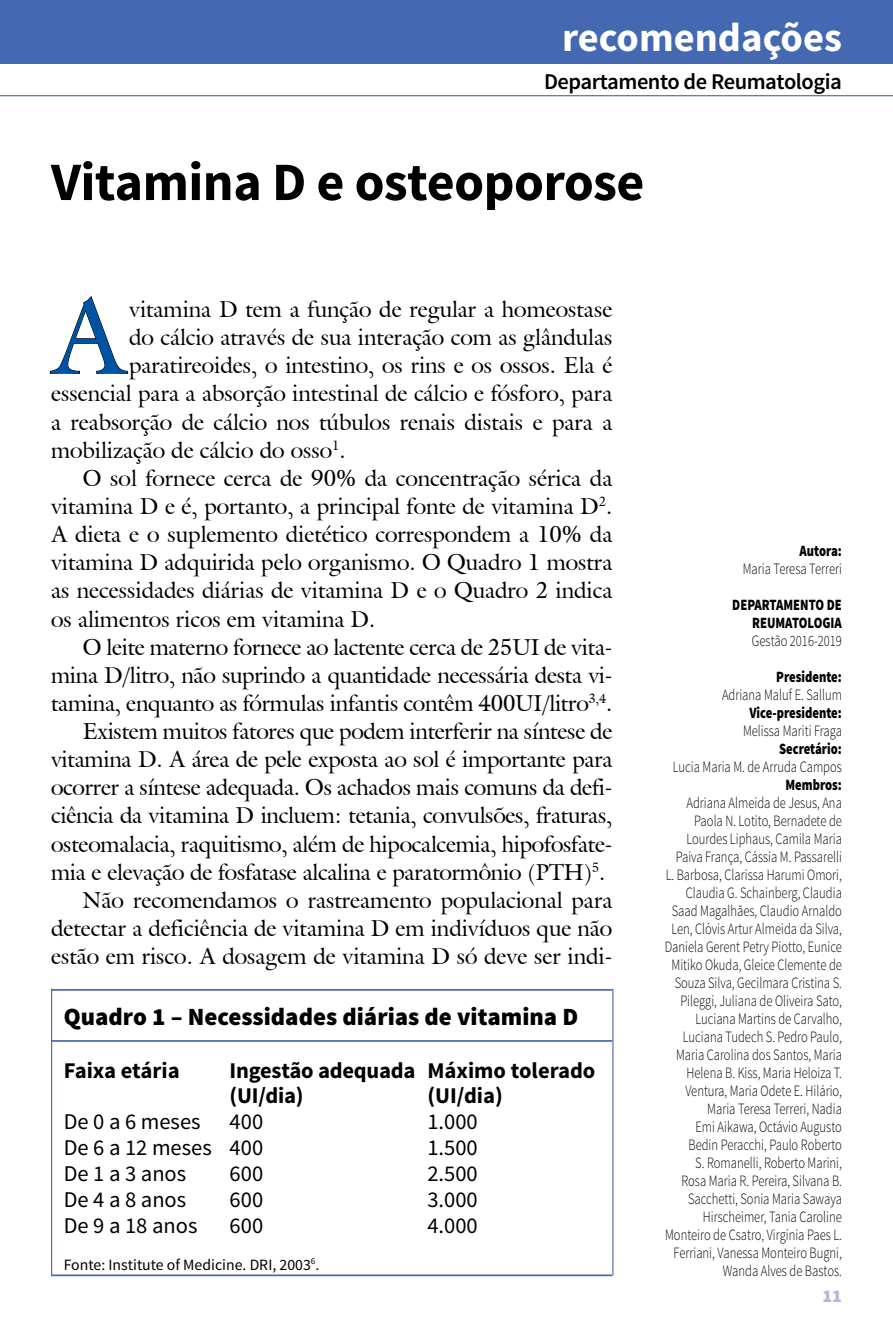
<style>
.page{position:relative;width:893px;height:1340px;background:#fff}
.page>*{position:absolute;margin:0;border:0;box-sizing:border-box;transform-origin:0 0}
.t1{font:103.27px "Galliard IT Cby BT";color:#0052a4}
.t2{font:700 54px "Source Sans Pro";letter-spacing:-.01em;color:#000}
.t3{font:700 40.5px "Source Sans Pro";color:#fff}
.t4{font:900 24.75px "Source Sans Pro";color:#000}
.t5{font:22.5px "Galliard IT Cby BT";color:#000}
.t6{font:22.5px/25.9px "Source Sans Pro";color:#000;text-align:justify}
.t7{font:700 22.5px/25.9px "Source Sans Pro";letter-spacing:-.01em;color:#000}
.t8{font:600 22.5px "Source Sans Pro";letter-spacing:-.02em;color:#000}
.t9{font:900 18px "Source Sans Pro";color:#afb7dd}
.t10{font:300 15.75px/18px "Source Sans Pro";color:#000;text-align:right;scale:.8 1}
.t11{font:900 15.75px/18px "Source Sans Pro";color:#000;text-align:right;scale:.8 1}
.t12{font:15.75px "Source Sans Pro";color:#000}
</style>
<div class="page">
<svg style="left:49px;top:296px;width:80px;height:78px"></svg>
<div style="left:0;top:0;width:893px;height:64px;background:#4468b1"></div>
<hr style="left:0;top:95px;width:893px;height:1px;background:#4468b1">
<hr style="left:51px;top:989px;width:561px;height:1px;background:#4468b1">
<hr style="left:51px;top:1040px;width:561px;height:1px;background:#4468b1">
<hr style="left:51px;top:1274px;width:561px;height:2px;background:#4468b1">
<hr style="left:51px;top:988px;width:1px;height:287px;background:#4468b1">
<hr style="left:612px;top:988px;width:1px;height:287px;background:#4468b1">
<h3 class="t3" style="left:562px;top:12px;width:281px">recomendações</h3>
<p class="t8" style="left:544px;top:68px;width:299px">Departamento de Reumatologia</p>
<h2 class="t2" style="left:51px;top:147px;width:595px">Vitamina D e osteoporose</h2>
<h1 class="t1" style="left:51px;top:270px;width:76px">A</h1>
<p class="t5" style="left:129px;top:294px;width:485px">vitamina D tem a função de regular a homeostase</p>
<p class="t5" style="left:129px;top:322px;width:485px">do cálcio através de sua interação com as glândulas</p>
<p class="t5" style="left:129px;top:351px;width:485px">paratireoides, o intestino, os rins e os ossos. Ela é</p>
<p class="t5" style="left:51px;top:379px;width:563px">essencial para a absorção intestinal de cálcio e fósforo, para</p>
<p class="t5" style="left:51px;top:407px;width:563px">a reabsorção de cálcio nos túbulos renais distais e para a</p>
<p class="t5" style="left:51px;top:435px;width:296px">mobilização de cálcio do osso<sup>1</sup>.</p>
<p class="t5" style="left:83px;top:463px;width:531px">O sol fornece cerca de 90% da concentração sérica da</p>
<p class="t5" style="left:51px;top:491px;width:563px">vitamina D e é, portanto, a principal fonte de vitamina D<sup>2</sup>.</p>
<p class="t5" style="left:51px;top:519px;width:563px">A dieta e o suplemento dietético correspondem a 10% da</p>
<p class="t5" style="left:51px;top:547px;width:563px">vitamina D adquirida pelo organismo. O Quadro 1 mostra</p>
<p class="t5" style="left:51px;top:576px;width:563px">as necessidades diárias de vitamina D e o Quadro 2 indica</p>
<p class="t5" style="left:51px;top:604px;width:326px">os alimentos ricos em vitamina D.</p>
<p class="t5" style="left:83px;top:632px;width:531px">O leite materno fornece ao lactente cerca de 25UI de vita-</p>
<p class="t5" style="left:51px;top:660px;width:563px">mina D/litro, não suprindo a quantidade necessária desta vi-</p>
<p class="t5" style="left:51px;top:688px;width:563px">tamina, enquanto as fórmulas infantis contêm 400UI/litro<sup>3,4</sup>.</p>
<p class="t5" style="left:83px;top:716px;width:531px">Existem muitos fatores que podem interferir na síntese de</p>
<p class="t5" style="left:51px;top:744px;width:563px">vitamina D. A área de pele exposta ao sol é importante para</p>
<p class="t5" style="left:51px;top:772px;width:563px">ocorrer a síntese adequada. Os achados mais comuns da defi-</p>
<p class="t5" style="left:51px;top:801px;width:563px">ciência da vitamina D incluem: tetania, convulsões, fraturas,</p>
<p class="t5" style="left:51px;top:829px;width:563px">osteomalacia, raquitismo, além de hipocalcemia, hipofosfate-</p>
<p class="t5" style="left:51px;top:857px;width:556px">mia e elevação de fosfatase alcalina e paratormônio (PTH)<sup>5</sup>.</p>
<p class="t5" style="left:83px;top:885px;width:531px">Não recomendamos o rastreamento populacional para</p>
<p class="t5" style="left:51px;top:913px;width:563px">detectar a deficiência de vitamina D em indivíduos que não</p>
<p class="t5" style="left:51px;top:941px;width:563px">estão em risco. A dosagem de vitamina D só deve ser indi-</p>
<p class="t4" style="left:64px;top:1000px;width:516px">Quadro 1 – Necessidades diárias de vitamina D</p>
<p class="t7" style="left:64px;top:1057px;width:117px">Faixa etária</p>
<p class="t6" style="left:64px;top:1109px;width:150px;text-align:left">De 0 a 6 meses<br>De 6 a 12 meses<br>De 1 a 3 anos<br>De 4 a 8 anos<br>De 9 a 18 anos</p>
<p class="t12" style="left:64px;top:1254px;width:257px">Fonte: Institute of Medicine. DRI, 2003<sup>6</sup>.</p>
<p class="t7" style="left:427px;top:1057px;width:170px">Máximo tolerado (UI/dia)</p>
<p class="t6" style="left:427px;top:1109px;width:52px">1.000<br>1.500<br>2.500<br>3.000<br>4.000</p>
<p class="t7" style="left:230px;top:1057px;width:187px">Ingestão adequada (UI/dia)</p>
<p class="t6" style="left:230px;top:1109px;width:35px">400<br>400<br>600<br>600<br>600</p>
<p class="t11" style="left:800px;top:542px;width:54px">Autora:</p>
<p class="t10" style="left:743px;top:559px;width:125px">Maria Teresa Terreri</p>
<p class="t11" style="left:732px;top:596px;width:139px">DEPARTAMENTO DE<br>REUMATOLOGIA</p>
<p class="t10" style="left:752px;top:631px;width:114px">Gestão 2016-2019</p>
<p class="t11" style="left:776px;top:668px;width:84px">Presidente:</p>
<p class="t10" style="left:722px;top:685px;width:151px">Adriana Maluf E. Sallum</p>
<p class="t11" style="left:749px;top:704px;width:117px">Vice-presidente:</p>
<p class="t10" style="left:743px;top:721px;width:125px">Melissa Mariti Fraga</p>
<p class="t11" style="left:779px;top:740px;width:80px">Secretário:</p>
<p class="t10" style="left:673px;top:757px;width:213px">Lucia Maria M. de Arruda Campos</p>
<p class="t11" style="left:785px;top:776px;width:72px">Membros:</p>
<p class="t10" style="left:665px;top:793px;width:223px">Adriana Almeida de Jesus, Ana<br>Paola N. Lotito, Bernadete de<br>Lourdes Liphaus, Camila Maria<br>Paiva França, Cássia M. Passarelli<br>L. Barbosa, Clarissa Harumi Omori,<br>Claudia G. Schainberg, Claudia<br>Saad Magalhães, Claudio Arnaldo<br>Len, Clóvis Artur Almeida da Silva,<br>Daniela Gerent Petry Piotto, Eunice<br>Mitiko Okuda, Gleice Clemente de<br>Souza Silva, Gecilmara Cristina S.<br>Pileggi, Juliana de Oliveira Sato,<br>Luciana Martins de Carvalho,<br>Luciana Tudech S. Pedro Paulo,<br>Maria Carolina dos Santos, Maria<br>Helena B. Kiss, Maria Heloiza T.<br>Ventura, Maria Odete E. Hilário,<br>Maria Teresa Terreri, Nadia<br>Emi Aikawa, Octávio Augusto<br>Bedin Peracchi, Paulo Roberto<br>S. Romanelli, Roberto Marini,<br>Rosa Maria R. Pereira, Silvana B.<br>Sacchetti, Sonia Maria Sawaya<br>Hirscheimer, Tania Caroline<br>Monteiro de Csatro, Virgínia Paes L.<br>Ferriani, Vanessa Monteiro Bugni,<br>Wanda Alves de Bastos.</p>
<p class="t9" style="left:822px;top:1284px;width:21px">11</p>
</div>
